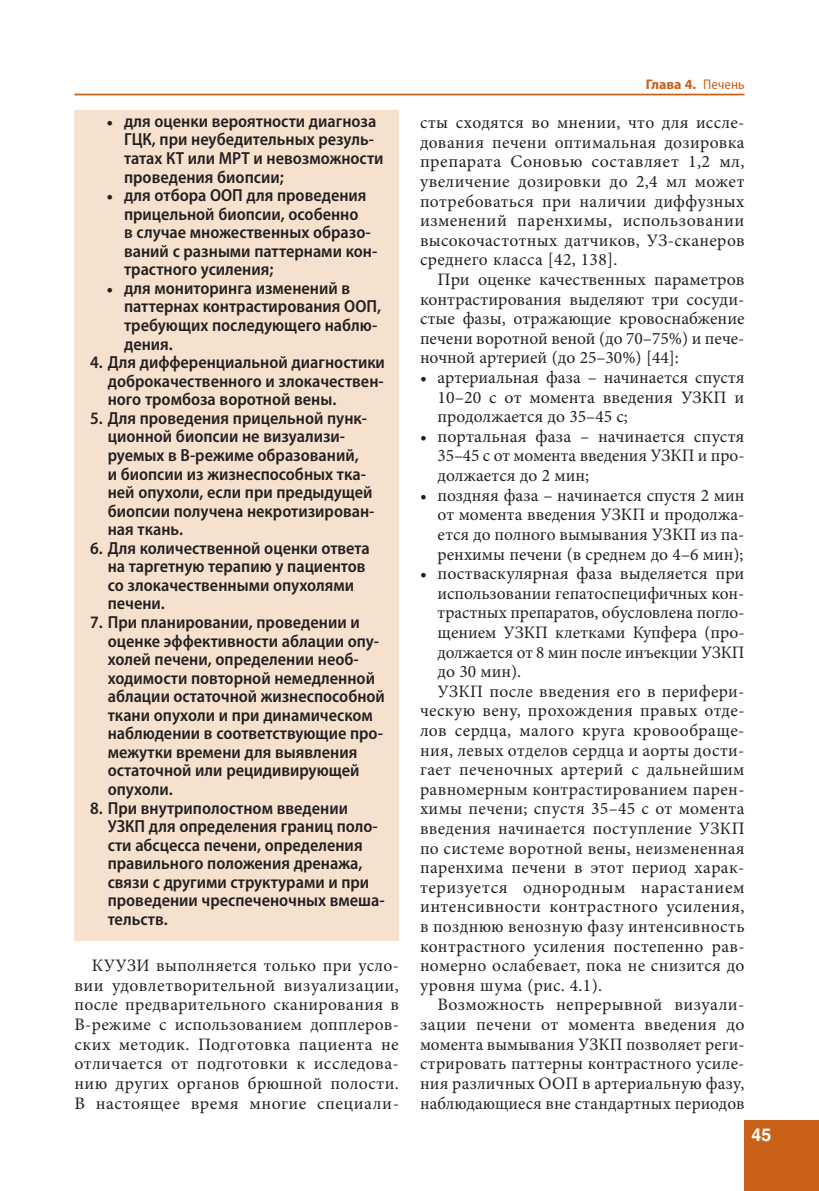
<style>
.page{position:relative;width:819px;height:1191px;background:#fff}
.page>*{position:absolute;margin:0;border:0;box-sizing:border-box;transform-origin:0 0}
.t1{font:17.5px/19.6px "Minion Pro";letter-spacing:.015em;color:#231f20;text-align:justify}
.t2{font:600 semi-condensed 17.5px/18.6px "Myriad Pro";color:#231f20}
.t3{font:17.5px "Minion Pro";letter-spacing:-.005em;color:#231f20}
.t4{font:17.5px "Minion Pro";letter-spacing:.035em;color:#231f20}
.t5{font:700 17.5px "Helios";color:#fff}
.t6{font:700 14px "Myriad Pro";color:#c96119}
.s1{font-family:"Minion Pro";font-weight:400;font-stretch:normal}
.s2{font-weight:400;font-stretch:semi-condensed}
</style>
<div class="page">
<hr style="left:74px;top:94px;width:670px;height:1px;background:#c96119">
<div style="left:744px;top:1120px;width:75px;height:71px;background:#c96119"></div>
<div style="left:74px;top:111px;width:325px;height:830px;background:#f6e0ce"></div>
<p class="t2" style="left:124px;top:113px;width:261px;text-indent:-18px"><span class="s1">•</span> для оценки вероятности диагноза<br>ГЦК, при неубедительных резуль&shy;татах КТ или МРТ и невозможности проведения биопсии;</p>
<p class="t2" style="left:124px;top:187px;width:255px;text-indent:-18px"><span class="s1">•</span> для отбора ООП для проведения прицельной биопсии, особенно<br>в случае множественных образо&shy;ваний с разными паттернами кон&shy;трастного усиления;</p>
<p class="t2" style="left:124px;top:280px;width:258px;text-indent:-18px"><span class="s1">•</span> для мониторинга изменений в паттернах контрастирования ООП, требующих последующего наблю&shy;дения.</p>
<p class="t2" style="left:108px;top:354px;width:279px;text-align:justify;text-indent:-18px">4. Для дифференциальной диагностики доброкачественного и злокачествен&shy;ного тромбоза воротной вены.</p>
<p class="t2" style="left:108px;top:410px;width:268px;text-indent:-18px">5. Для проведения прицельной пунк&shy;ционной биопсии не визуализи&shy;руемых в В-режиме образований,<br>и биопсии из жизнеспособных тка&shy;ней опухоли, если при предыдущей биопсии получена некротизирован&shy;ная ткань.</p>
<p class="t2" style="left:108px;top:540px;width:263px;text-indent:-18px">6. Для количественной оценки ответа на таргетную терапию у пациентов со злокачественными опухолями печени.</p>
<p class="t2" style="left:108px;top:614px;width:279px;text-indent:-18px">7. При планировании, проведении и оценке эффективности аблации опу&shy;холей печени, определении необ&shy;ходимости повторной немедленной аблации остаточной жизнеспособной ткани опухоли и при динамическом наблюдении в соответствующие про&shy;межутки времени для выявления остаточной или рецидивирующей опухоли.</p>
<p class="t2" style="left:108px;top:799px;width:278px;text-indent:-18px">8. При внутриполостном введении<br>УЗКП для определения границ поло&shy;сти абсцесса печени, определения правильного положения дренажа, связи с другими структурами и при проведении чреспеченочных вмеша&shy;тельств.</p>
<p class="t1" style="left:74px;top:957px;width:326px;text-indent:18px">КУУЗИ выполняется только при усло&shy;вии удовлетворительной визуализации, после предварительного сканирования в В-режиме с использованием допплеров&shy;ских методик. Подготовка пациента не отличается от подготовки к исследова&shy;нию других органов брюшной полости.<br>В настоящее время многие специали-</p>
<p class="t6" style="left:645px;top:79px;width:100px">Глава 4. <span class="s2">Печень</span></p>
<p class="t1" style="left:420px;top:114px;width:326px">сты сходятся во мнении, что для иссле&shy;дования печени оптимальная дозировка препарата Соновью составляет 1,2 мл, увеличение дозировки до 2,4 мл может потребоваться при наличии диффузных изменений паренхимы, использовании высокочастотных датчиков, УЗ-сканеров среднего класса [42, 138].</p>
<p class="t1" style="left:420px;top:271px;width:326px;text-indent:18px">При оценке качественных параметров контрастирования выделяют три сосуди&shy;стые фазы, отражающие кровоснабжение печени воротной веной (до 70–75%) и пече&shy;ночной артерией (до 25–30%) [44]:</p>
<p class="t1" style="left:437px;top:369px;width:308px;text-indent:-18px">• артериальная фаза – начинается спустя 10–20 с от момента введения УЗКП и продолжается до 35–45 с;</p>
<p class="t1" style="left:437px;top:428px;width:308px;text-indent:-18px">• портальная фаза – начинается спустя 35–45 с от момента введения УЗКП и про&shy;должается до 2 мин;</p>
<p class="t1" style="left:437px;top:486px;width:308px;text-indent:-18px">• поздняя фаза – начинается спустя 2 мин от момента введения УЗКП и продолжа&shy;ется до полного вымывания УЗКП из па&shy;ренхимы печени (в среднем до 4–6 мин);</p>
<p class="t1" style="left:420px;top:565px;width:326px">• постваскулярная фаза выделяется при</p>
<p class="t1" style="left:437px;top:584px;width:308px">использовании гепатоспецифичных кон-</p>
<p class="t3" style="left:437px;top:606px;width:308px">трастных препаратов, обусловлена погло-</p>
<p class="t1" style="left:437px;top:624px;width:308px">щением УЗКП клетками Купфера (про-</p>
<p class="t3" style="left:437px;top:645px;width:308px">должается от 8 мин после инъекции УЗКП</p>
<p class="t1" style="left:437px;top:663px;width:85px">до 30 мин).</p>
<p class="t1" style="left:437px;top:682px;width:308px">УЗКП после введения его в перифери-</p>
<p class="t1" style="left:420px;top:702px;width:326px">ческую вену, прохождения правых отде-</p>
<p class="t1" style="left:420px;top:722px;width:326px">лов сердца, малого круга кровообраще-</p>
<p class="t1" style="left:420px;top:741px;width:326px">ния, левых отделов сердца и аорты дости-</p>
<p class="t1" style="left:420px;top:761px;width:326px">гает печеночных артерий с дальнейшим</p>
<p class="t1" style="left:420px;top:780px;width:326px">равномерным контрастированием парен-</p>
<p class="t1" style="left:420px;top:800px;width:326px">химы печени; спустя 35–45 с от момента</p>
<p class="t1" style="left:420px;top:820px;width:326px">введения начинается поступление УЗКП</p>
<p class="t1" style="left:420px;top:839px;width:326px">по системе воротной вены, неизмененная</p>
<p class="t1" style="left:420px;top:859px;width:326px">паренхима печени в этот период харак-</p>
<p class="t4" style="left:420px;top:880px;width:326px">теризуется однородным нарастанием</p>
<p class="t1" style="left:420px;top:898px;width:326px">интенсивности контрастного усиления,</p>
<p class="t1" style="left:420px;top:918px;width:326px">в позднюю венозную фазу интенсивность</p>
<p class="t1" style="left:420px;top:937px;width:326px">контрастного усиления постепенно рав-</p>
<p class="t1" style="left:420px;top:957px;width:326px">номерно ослабевает, пока не снизится до</p>
<p class="t1" style="left:420px;top:976px;width:184px">уровня шума (рис. 4.1).</p>
<p class="t1" style="left:437px;top:996px;width:308px">Возможность непрерывной визуали-</p>
<p class="t1" style="left:420px;top:1016px;width:326px">зации печени от момента введения до</p>
<p class="t1" style="left:420px;top:1035px;width:326px">момента вымывания УЗКП позволяет реги-</p>
<p class="t1" style="left:420px;top:1055px;width:326px">стрировать паттерны контрастного усиле-</p>
<p class="t1" style="left:420px;top:1074px;width:326px">ния различных ООП в артериальную фазу,</p>
<p class="t1" style="left:420px;top:1094px;width:326px">наблюдающиеся вне стандартных периодов</p>
<p class="t5" style="left:751px;top:1127px;width:21px">45</p>
</div>
